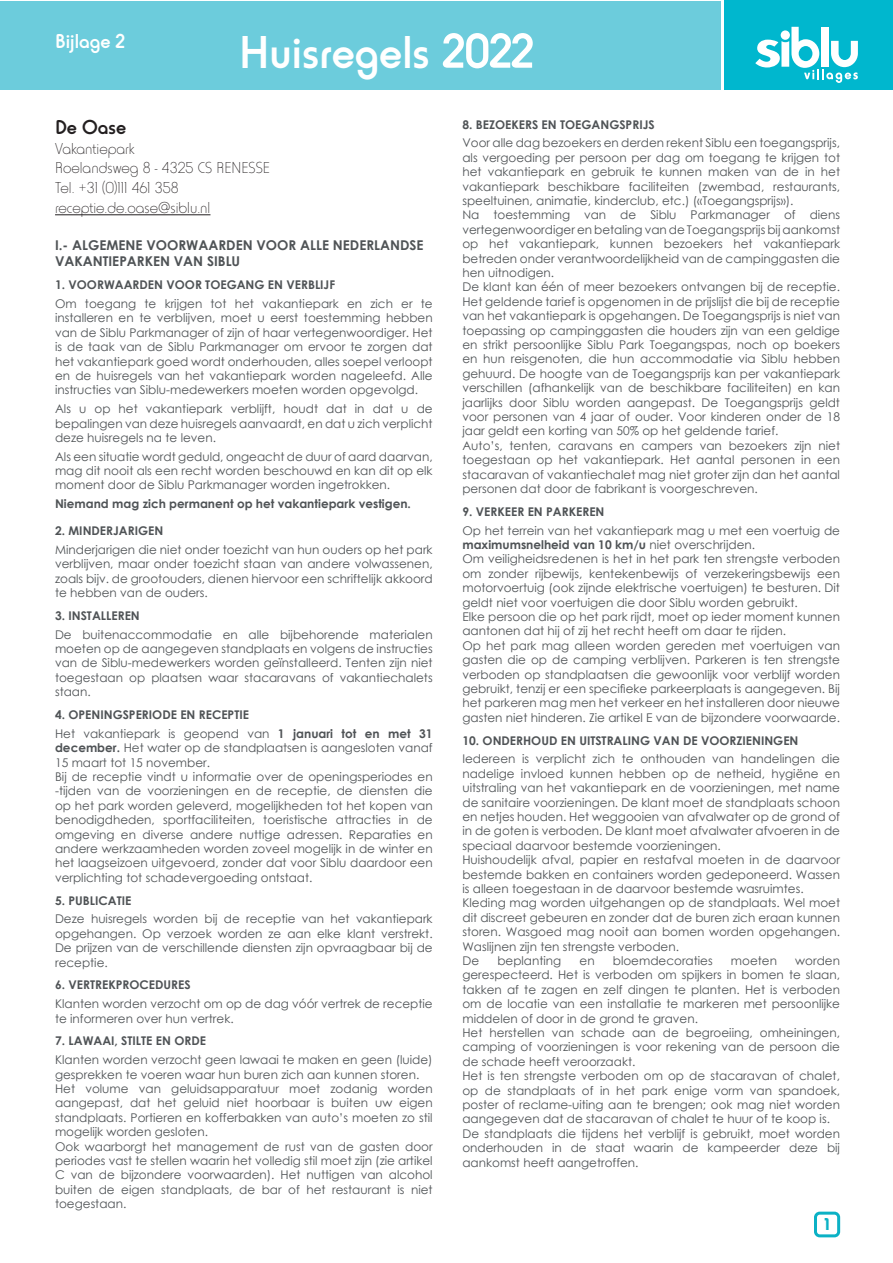
<style>
.page{position:relative;width:893px;height:1263px;background:#fff}
.page>*{position:absolute;margin:0;border:0;box-sizing:border-box;transform-origin:0 0}
.t1{font:500 48px "Horatio LT";color:#fff}
.t2{font:500 21px "Horatio LT";color:#fff}
.t3{font:500 21px "Horatio LT";color:#231f20}
.t4{font:700 18px "Horatio LT";color:#0bb1c5}
.t5{font:300 16.5px "Horatio LT";color:#231f20}
.t6{font:700 13.5px/16.2px "Century Gothic";color:#4f5356}
.t7{font:12px/14.4px "Century Gothic";color:#4f5356;text-align:justify}
.t8{font:700 12px "Century Gothic";color:#4f5356}
.s1{font-size:51px}
.s2{font-weight:700}
</style>
<div class="page">
<div style="left:724px;top:0;width:169px;height:89px;background:#00b7ce"></div>
<div style="left:0;top:1px;width:721px;height:88px;background:#6cccdc"></div>
<svg style="left:755px;top:27px;width:103px;height:56px"></svg>
<div style="left:814px;top:1211px;width:26px;height:26px;border:3px solid #0bb1c5;border-radius:4px"></div>
<hr style="left:55px;top:215px;width:155px;height:1px;background:#231f20">
<p class="t2" style="left:55px;top:29px;width:71px">Bijlage 2</p>
<p class="t1" style="left:239px;top:25px;width:296px">Huisregels <span class="s1">2022</span></p>
<p class="t3" style="left:55px;top:115px;width:73px">De Oase</p>
<p class="t5" style="left:55px;top:139px;width:81px">Vakantiepark</p>
<p class="t5" style="left:55px;top:159px;width:216px">Roelandsweg 8 - 4325 CS RENESSE</p>
<p class="t5" style="left:55px;top:179px;width:125px">Tel. +31 (0)111 461 358</p>
<p class="t5" style="left:55px;top:198px;width:157px">receptie.de.oase@siblu.nl</p>
<p class="t6" style="left:55px;top:237px;width:370px">I.- ALGEMENE VOORWAARDEN VOOR ALLE NEDERLANDSE<br>VAKANTIEPARKEN VAN SIBLU</p>
<p class="t8" style="left:55px;top:276px;width:282px">1. VOORWAARDEN VOOR TOEGANG EN VERBLIJF</p>
<p class="t7" style="left:55px;top:296px;width:379px">Om toegang te krijgen tot het vakantiepark en zich er te installeren en te verblijven, moet u eerst toestemming hebben van de Siblu Parkmanager of zijn of haar vertegenwoordiger. Het is de taak van de Siblu Parkmanager om ervoor te zorgen dat het vakantiepark goed wordt onderhouden, alles soepel verloopt en de huisregels van het vakantiepark worden nageleefd. Alle instructies van Siblu-medewerkers moeten worden opgevolgd.</p>
<p class="t7" style="left:55px;top:401px;width:379px">Als u op het vakantiepark verblijft, houdt dat in dat u de bepalingen van deze huisregels aanvaardt, en dat u zich verplicht deze huisregels na te leven.</p>
<p class="t7" style="left:55px;top:449px;width:379px">Als een situatie wordt geduld, ongeacht de duur of aard daarvan, mag dit nooit als een recht worden beschouwd en kan dit op elk moment door de Siblu Parkmanager worden ingetrokken.</p>
<p class="t8" style="left:55px;top:495px;width:357px">Niemand mag zich permanent op het vakantiepark vestigen.</p>
<p class="t8" style="left:55px;top:522px;width:110px">2. MINDERJARIGEN</p>
<p class="t7" style="left:55px;top:542px;width:379px">Minderjarigen die niet onder toezicht van hun ouders op het park verblijven, maar onder toezicht staan van andere volwassenen, zoals bijv. de grootouders, dienen hiervoor een schriftelijk akkoord te hebben van de ouders.</p>
<p class="t8" style="left:55px;top:606px;width:86px">3. INSTALLEREN</p>
<p class="t7" style="left:55px;top:627px;width:379px">De buitenaccommodatie en alle bijbehorende materialen moeten op de aangegeven standplaats en volgens de instructies van de Siblu-medewerkers worden geïnstalleerd. Tenten zijn niet toegestaan op plaatsen waar stacaravans of vakantiechalets staan.</p>
<p class="t8" style="left:55px;top:706px;width:195px">4. OPENINGSPERIODE EN RECEPTIE</p>
<p class="t7" style="left:55px;top:726px;width:379px">Het vakantiepark is geopend van <span class="s2">1 januari tot en met 31 december.</span> Het water op de standplaatsen is aangesloten vanaf 15 maart tot 15 november.</p>
<p class="t7" style="left:55px;top:769px;width:379px">Bij de receptie vindt u informatie over de openingsperiodes en -tijden van de voorzieningen en de receptie, de diensten die op het park worden geleverd, mogelijkheden tot het kopen van benodigdheden, sportfaciliteiten, toeristische attracties in de omgeving en diverse andere nuttige adressen. Reparaties en andere werkzaamheden worden zoveel mogelijk in de winter en het laagseizoen uitgevoerd, zonder dat voor Siblu daardoor een verplichting tot schadevergoeding ontstaat.</p>
<p class="t8" style="left:55px;top:891px;width:78px">5. PUBLICATIE</p>
<p class="t7" style="left:55px;top:912px;width:379px">Deze huisregels worden bij de receptie van het vakantiepark opgehangen. Op verzoek worden ze aan elke klant verstrekt.<br>De prijzen van de verschillende diensten zijn opvraagbaar bij de receptie.</p>
<p class="t8" style="left:55px;top:976px;width:137px">6. VERTREKPROCEDURES</p>
<p class="t7" style="left:55px;top:996px;width:379px">Klanten worden verzocht om op de dag vóór vertrek de receptie te informeren over hun vertrek.</p>
<p class="t8" style="left:55px;top:1032px;width:152px">7. LAWAAI, STILTE EN ORDE</p>
<p class="t7" style="left:55px;top:1052px;width:379px">Klanten worden verzocht geen lawaai te maken en geen (luide) gesprekken te voeren waar hun buren zich aan kunnen storen.</p>
<p class="t7" style="left:55px;top:1081px;width:379px">Het volume van geluidsapparatuur moet zodanig worden aangepast, dat het geluid niet hoorbaar is buiten uw eigen standplaats. Portieren en kofferbakken van auto’s moeten zo stil mogelijk worden gesloten.</p>
<p class="t7" style="left:55px;top:1139px;width:379px">Ook waarborgt het management de rust van de gasten door periodes vast te stellen waarin het volledig stil moet zijn (zie artikel C van de bijzondere voorwaarden). Het nuttigen van alcohol buiten de eigen standplaats, de bar of het restaurant is niet toegestaan.</p>
<p class="t8" style="left:462px;top:115px;width:194px">8. BEZOEKERS EN TOEGANGSPRIJS</p>
<p class="t7" style="left:462px;top:136px;width:379px">Voor alle dag bezoekers en derden rekent Siblu een toegangsprijs, als vergoeding per persoon per dag om toegang te krijgen tot het vakantiepark en gebruik te kunnen maken van de in het vakantiepark beschikbare faciliteiten (zwembad, restaurants, speeltuinen, animatie, kinderclub, etc.) («Toegangsprijs»).</p>
<p class="t7" style="left:462px;top:208px;width:379px">Na toestemming van de Siblu Parkmanager of diens vertegenwoordiger en betaling van de Toegangsprijs bij aankomst op het vakantiepark, kunnen bezoekers het vakantiepark betreden onder verantwoordelijkheid van de campinggasten die hen uitnodigen.</p>
<p class="t7" style="left:462px;top:280px;width:379px">De klant kan één of meer bezoekers ontvangen bij de receptie.<br>Het geldende tarief is opgenomen in de prijslijst die bij de receptie van het vakantiepark is opgehangen. De Toegangsprijs is niet van toepassing op campinggasten die houders zijn van een geldige en strikt persoonlijke Siblu Park Toegangspas, noch op boekers en hun reisgenoten, die hun accommodatie via Siblu hebben gehuurd. De hoogte van de Toegangsprijs kan per vakantiepark verschillen (afhankelijk van de beschikbare faciliteiten) en kan jaarlijks door Siblu worden aangepast. De Toegangsprijs geldt voor personen van 4 jaar of ouder. Voor kinderen onder de 18 jaar geldt een korting van 50% op het geldende tarief.</p>
<p class="t7" style="left:462px;top:438px;width:379px">Auto’s, tenten, caravans en campers van bezoekers zijn niet toegestaan op het vakantiepark. Het aantal personen in een stacaravan of vakantiechalet mag niet groter zijn dan het aantal personen dat door de fabrikant is voorgeschreven.</p>
<p class="t8" style="left:462px;top:502px;width:144px">9. VERKEER EN PARKEREN</p>
<p class="t7" style="left:462px;top:523px;width:379px">Op het terrein van het vakantiepark mag u met een voertuig de <span class="s2">maximumsnelheid van 10 km/u</span> niet overschrijden.</p>
<p class="t7" style="left:462px;top:552px;width:379px">Om veiligheidsredenen is het in het park ten strengste verboden om zonder rijbewijs, kentekenbewijs of verzekeringsbewijs een motorvoertuig (ook zijnde elektrische voertuigen) te besturen. Dit geldt niet voor voertuigen die door Siblu worden gebruikt.</p>
<p class="t7" style="left:462px;top:609px;width:379px">Elke persoon die op het park rijdt, moet op ieder moment kunnen aantonen dat hij of zij het recht heeft om daar te rijden.</p>
<p class="t7" style="left:462px;top:638px;width:379px">Op het park mag alleen worden gereden met voertuigen van gasten die op de camping verblijven. Parkeren is ten strengste verboden op standplaatsen die gewoonlijk voor verblijf worden gebruikt, tenzij er een specifieke parkeerplaats is aangegeven. Bij het parkeren mag men het verkeer en het installeren door nieuwe gasten niet hinderen. Zie artikel E van de bijzondere voorwaarde.</p>
<p class="t8" style="left:462px;top:731px;width:337px">10. ONDERHOUD EN UITSTRALING VAN DE VOORZIENINGEN</p>
<p class="t7" style="left:462px;top:752px;width:379px">Iedereen is verplicht zich te onthouden van handelingen die nadelige invloed kunnen hebben op de netheid, hygiëne en uitstraling van het vakantiepark en de voorzieningen, met name de sanitaire voorzieningen. De klant moet de standplaats schoon en netjes houden. Het weggooien van afvalwater op de grond of in de goten is verboden. De klant moet afvalwater afvoeren in de speciaal daarvoor bestemde voorzieningen.</p>
<p class="t7" style="left:462px;top:852px;width:379px">Huishoudelijk afval, papier en restafval moeten in de daarvoor bestemde bakken en containers worden gedeponeerd. Wassen is alleen toegestaan in de daarvoor bestemde wasruimtes.</p>
<p class="t7" style="left:462px;top:896px;width:379px">Kleding mag worden uitgehangen op de standplaats. Wel moet dit discreet gebeuren en zonder dat de buren zich eraan kunnen storen. Wasgoed mag nooit aan bomen worden opgehangen.<br>Waslijnen zijn ten strengste verboden.</p>
<p class="t7" style="left:462px;top:953px;width:18px">De</p>
<p class="t7" style="left:497px;top:953px;width:65px">beplanting</p>
<p class="t7" style="left:579px;top:953px;width:17px">en</p>
<p class="t7" style="left:613px;top:953px;width:101px">bloemdecoraties</p>
<p class="t7" style="left:731px;top:953px;width:48px">moeten</p>
<p class="t7" style="left:462px;top:953px;width:379px;text-indent:333px">worden gerespecteerd. Het is verboden om spijkers in bomen te slaan, takken af te zagen en zelf dingen te planten. Het is verboden om de locatie van een installatie te markeren met persoonlijke middelen of door in de grond te graven.</p>
<p class="t7" style="left:462px;top:1025px;width:379px">Het herstellen van schade aan de begroeiing, omheiningen, camping of voorzieningen is voor rekening van de persoon die de schade heeft veroorzaakt.</p>
<p class="t7" style="left:462px;top:1068px;width:379px">Het is ten strengste verboden om op de stacaravan of chalet, op de standplaats of in het park enige vorm van spandoek, poster of reclame-uiting aan te brengen; ook mag niet worden aangegeven dat de stacaravan of chalet te huur of te koop is.</p>
<p class="t7" style="left:462px;top:1126px;width:379px">De standplaats die tijdens het verblijf is gebruikt, moet worden onderhouden in de staat waarin de kampeerder deze bij aankomst heeft aangetroffen.</p>
<p class="t4" style="left:825px;top:1214px;width:6px">1</p>
</div>
